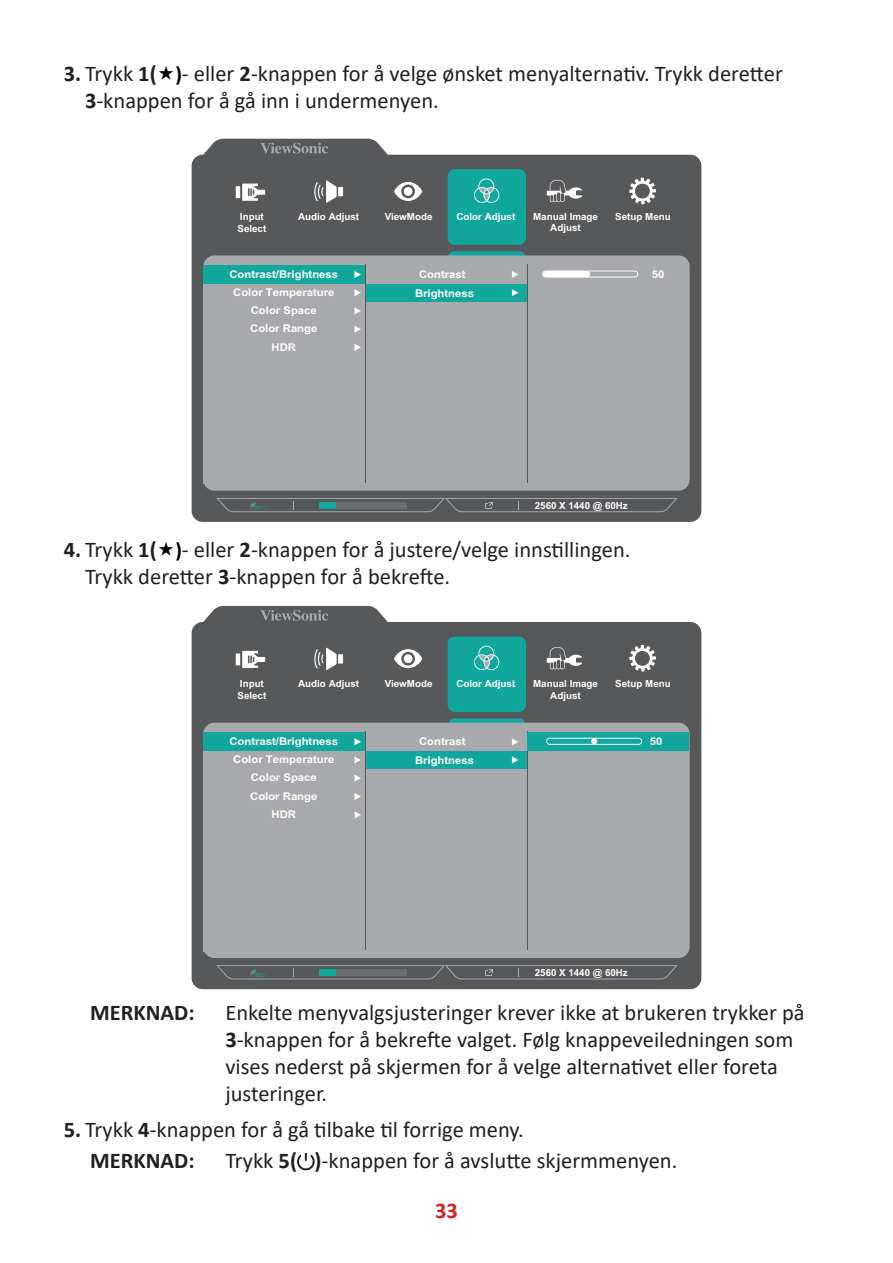
<style>
.page{position:relative;width:893px;height:1263px;background:#fff}
.page>*{position:absolute;margin:0;border:0;box-sizing:border-box;transform-origin:0 0}
.t1{font:22.5px/27px "Calibri";color:#231f20}
.t2{font:700 22.5px "Calibri";color:#231f20}
.t3{font:700 22.5px "Calibri";color:#d1232a}
.t4{font:700 10.65px/18.3px "Arial";color:#fff;text-align:center;scale:1.06 1}
.t5{font:700 9.75px/11.7px "Arial";color:#fff}
.s1{font-weight:700}
.s2{font-weight:700;font-size:21px;color:#000}
</style>
<div class="page">
<div style="left:192px;top:155px;width:509px;height:367px;background:#57585a;border-radius:11px"></div>
<svg style="left:449px;top:251px;width:76px;height:4px"></svg>
<div style="left:203px;top:255px;width:487px;height:236px;background:#a8a9ad;border-radius:11px"></div>
<div style="left:448px;top:169px;width:78px;height:76px;background:#12a79d;border-radius:7px"></div>
<svg style="left:354px;top:326px;width:7px;height:7px"></svg>
<svg style="left:354px;top:307px;width:7px;height:7px"></svg>
<div style="left:366px;top:284px;width:161px;height:18px;background:#12a79d"></div>
<svg style="left:354px;top:289px;width:7px;height:7px"></svg>
<div style="left:203px;top:265px;width:162px;height:19px;background:#12a79d"></div>
<svg style="left:354px;top:271px;width:7px;height:7px"></svg>
<svg style="left:512px;top:271px;width:6px;height:7px"></svg>
<svg style="left:512px;top:289px;width:6px;height:7px"></svg>
<div style="left:203px;top:466px;width:162px;height:18px;background:#a8a9ad"></div>
<hr style="left:527px;top:264px;width:1px;height:219px;background:#57585a">
<hr style="left:365px;top:264px;width:1px;height:219px;background:#57585a">
<svg style="left:216px;top:498px;width:462px;height:14px"></svg>
<svg style="left:198px;top:139px;width:195px;height:17px"></svg>
<svg style="left:542px;top:270px;width:96px;height:8px"></svg>
<div style="left:543px;top:271px;width:47px;height:6px;background:#fff;border-radius:3px"></div>
<svg style="left:354px;top:344px;width:7px;height:7px"></svg>
<svg style="left:629px;top:178px;width:27px;height:26px"></svg>
<svg style="left:474px;top:178px;width:25px;height:25px"></svg>
<svg style="left:394px;top:182px;width:28px;height:19px"></svg>
<div style="left:404px;top:187px;width:8px;height:9px;background:#fff;border-radius:50%"></div>
<svg style="left:547px;top:180px;width:35px;height:22px"></svg>
<hr style="left:236px;top:186px;width:4px;height:12px;background:#fff">
<svg style="left:242px;top:184px;width:23px;height:17px"></svg>
<div style="left:338px;top:187px;width:5px;height:9px;background:#fff"></div>
<svg style="left:314px;top:180px;width:23px;height:23px"></svg>
<div style="left:192px;top:622px;width:509px;height:367px;background:#57585a;border-radius:11px"></div>
<svg style="left:448px;top:718px;width:78px;height:5px"></svg>
<div style="left:203px;top:723px;width:487px;height:235px;background:#a8a9ad;border-radius:11px"></div>
<div style="left:448px;top:636px;width:78px;height:76px;background:#12a79d;border-radius:7px"></div>
<svg style="left:354px;top:793px;width:7px;height:7px"></svg>
<svg style="left:354px;top:775px;width:7px;height:7px"></svg>
<div style="left:366px;top:751px;width:161px;height:18px;background:#12a79d"></div>
<svg style="left:354px;top:756px;width:7px;height:7px"></svg>
<div style="left:203px;top:733px;width:162px;height:18px;background:#12a79d"></div>
<svg style="left:354px;top:738px;width:7px;height:7px"></svg>
<svg style="left:512px;top:738px;width:6px;height:7px"></svg>
<svg style="left:512px;top:756px;width:6px;height:7px"></svg>
<div style="left:203px;top:933px;width:162px;height:18px;background:#a8a9ad"></div>
<hr style="left:527px;top:731px;width:1px;height:219px;background:#57585a">
<hr style="left:365px;top:731px;width:1px;height:219px;background:#57585a">
<svg style="left:216px;top:965px;width:462px;height:14px"></svg>
<svg style="left:198px;top:606px;width:190px;height:17px"></svg>
<div style="left:528px;top:733px;width:161px;height:18px;background:#12a79d"></div>
<svg style="left:546px;top:738px;width:96px;height:7px"></svg>
<svg style="left:355px;top:811px;width:6px;height:7px"></svg>
<svg style="left:629px;top:645px;width:27px;height:26px"></svg>
<svg style="left:474px;top:646px;width:25px;height:24px"></svg>
<svg style="left:394px;top:649px;width:28px;height:19px"></svg>
<div style="left:404px;top:654px;width:8px;height:9px;background:#fff;border-radius:50%"></div>
<svg style="left:547px;top:647px;width:35px;height:22px"></svg>
<hr style="left:236px;top:653px;width:4px;height:12px;background:#fff">
<svg style="left:242px;top:651px;width:23px;height:17px"></svg>
<div style="left:338px;top:654px;width:5px;height:9px;background:#fff"></div>
<svg style="left:314px;top:647px;width:23px;height:23px"></svg>
<svg style="left:297px;top:1153px;width:18px;height:17px"></svg>
<p class="t1" style="left:85px;top:59px;width:699px;text-indent:-21px"><span class="s1">3.</span> Trykk <span class="s1">1(</span> <span class="s2">)</span>- eller <span class="s1">2</span>-knappen for å velge ønsket menyalternativ. Trykk deretter<br><span class="s1">3</span>-knappen for å gå inn i undermenyen.</p>
<p class="t5" style="left:237px;top:211px;width:30px">Input<br>Select</p>
<p class="t5" style="left:298px;top:211px;width:63px">Audio Adjust</p>
<p class="t4" style="left:229px;top:265px;width:104px">Contrast/Brightness<br>Color Temperature<br>Color Space<br>Color Range<br>HDR</p>
<p class="t5" style="left:385px;top:211px;width:49px">ViewMode</p>
<p class="t5" style="left:456px;top:211px;width:60px">Color Adjust</p>
<p class="t5" style="left:533px;top:210px;width:66px">Manual Image</p>
<p class="t5" style="left:615px;top:211px;width:57px">Setup Menu</p>
<p class="t5" style="left:550px;top:222px;width:32px">Adjust</p>
<p class="t4" style="left:415px;top:264px;width:57px;line-height:19.2px">Contrast<br>Brightness</p>
<p class="t4" style="left:652px;top:265px;width:13px">50</p>
<p class="t5" style="left:535px;top:499px;width:94px">2560 X 1440 @ 60Hz</p>
<p class="t1" style="left:85px;top:536px;width:547px;text-indent:-21px"><span class="s1">4.</span> Trykk <span class="s1">1(</span> <span class="s2">)</span>- eller <span class="s1">2</span>-knappen for å justere/velge innstillingen.<br>Trykk deretter <span class="s1">3</span>-knappen for å bekrefte.</p>
<p class="t5" style="left:237px;top:678px;width:30px">Input<br>Select</p>
<p class="t5" style="left:298px;top:678px;width:63px">Audio Adjust</p>
<p class="t4" style="left:229px;top:732px;width:104px">Contrast/Brightness<br>Color Temperature<br>Color Space<br>Color Range<br>HDR</p>
<p class="t5" style="left:385px;top:678px;width:49px">ViewMode</p>
<p class="t5" style="left:456px;top:678px;width:60px">Color Adjust</p>
<p class="t5" style="left:533px;top:678px;width:66px">Manual Image</p>
<p class="t5" style="left:615px;top:678px;width:57px">Setup Menu</p>
<p class="t5" style="left:550px;top:689px;width:32px">Adjust</p>
<p class="t4" style="left:415px;top:732px;width:57px;line-height:19.2px">Contrast<br>Brightness</p>
<p class="t4" style="left:650px;top:732px;width:13px">50</p>
<p class="t5" style="left:535px;top:967px;width:94px">2560 X 1440 @ 60Hz</p>
<p class="t2" style="left:90px;top:997px;width:106px">MERKNAD:</p>
<p class="t1" style="left:225px;top:999px;width:581px">Enkelte menyvalgsjusteringer krever ikke at brukeren trykker på <span class="s1">3</span>-knappen for å bekrefte valget. Følg knappeveiledningen som vises nederst på skjermen for å velge alternativet eller foreta justeringer.</p>
<p class="t1" style="left:90px;top:1113px;width:435px;line-height:31.2px;text-indent:-26px"><span class="s1">5.</span> Trykk <span class="s1">4</span>-knappen for å gå tilbake til forrige meny.<br><span class="s1">MERKNAD:</span></p>
<p class="t1" style="left:225px;top:1147px;width:453px">Trykk <span class="s1">5( )</span>-knappen for å avslutte skjermmenyen.</p>
<p class="t3" style="left:435px;top:1194px;width:24px">33</p>
</div>
